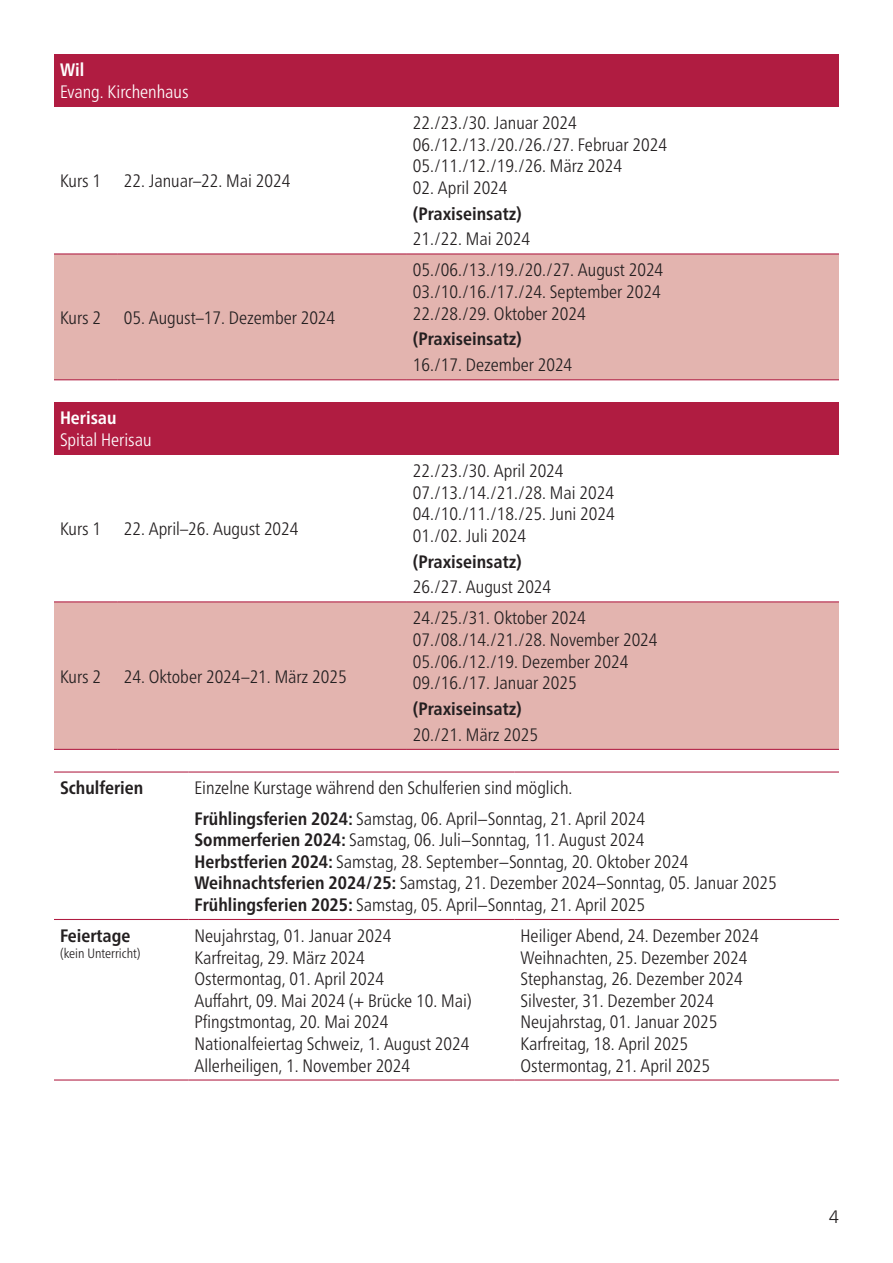
<style>
.page{position:relative;width:893px;height:1263px;background:#fff}
.page>*{position:absolute;margin:0;border:0;box-sizing:border-box;transform-origin:0 0}
.t1{font:300 condensed 18px "Frutiger Neue LT Pro";color:#231f20}
.t2{font:700 condensed 18px "Frutiger Neue LT Pro";color:#231f20}
.t3{font:300 condensed 18px "Frutiger Neue LT Pro";color:#fff}
.t4{font:700 condensed 18px "Frutiger Neue LT Pro";color:#fff}
.t5{font:300 18px "Frutiger Neue LT Pro";color:#231f20}
.t6{font:300 condensed 13.5px "Frutiger Neue LT Pro";color:#231f20}
.s1{font-weight:700}
</style>
<div class="page">
<div style="left:54px;top:54px;width:785px;height:53px;background:#b01c41"></div>
<div style="left:54px;top:254px;width:785px;height:125px;background:#e3b4af"></div>
<hr style="left:54px;top:253px;width:64px;height:1px;background:#b01c41">
<hr style="left:118px;top:253px;width:289px;height:1px;background:#b01c41">
<hr style="left:407px;top:253px;width:432px;height:1px;background:#b01c41">
<hr style="left:54px;top:379px;width:64px;height:1px;background:#b01c41">
<hr style="left:118px;top:379px;width:289px;height:1px;background:#b01c41">
<hr style="left:407px;top:379px;width:432px;height:1px;background:#b01c41">
<div style="left:54px;top:402px;width:785px;height:52px;background:#b01c41"></div>
<div style="left:54px;top:602px;width:785px;height:147px;background:#e3b4af"></div>
<hr style="left:54px;top:601px;width:64px;height:1px;background:#b01c41">
<hr style="left:118px;top:601px;width:289px;height:1px;background:#b01c41">
<hr style="left:407px;top:601px;width:432px;height:1px;background:#b01c41">
<hr style="left:54px;top:749px;width:64px;height:1px;background:#b01c41">
<hr style="left:118px;top:749px;width:289px;height:1px;background:#b01c41">
<hr style="left:407px;top:749px;width:432px;height:1px;background:#b01c41">
<hr style="left:54px;top:771px;width:135px;height:1px;background:#b01c41">
<hr style="left:189px;top:771px;width:325px;height:1px;background:#b01c41">
<hr style="left:514px;top:771px;width:325px;height:1px;background:#b01c41">
<hr style="left:54px;top:919px;width:135px;height:1px;background:#b01c41">
<hr style="left:189px;top:919px;width:325px;height:1px;background:#b01c41">
<hr style="left:514px;top:919px;width:325px;height:1px;background:#b01c41">
<hr style="left:54px;top:1079px;width:135px;height:1px;background:#b01c41">
<hr style="left:189px;top:1079px;width:325px;height:1px;background:#b01c41">
<hr style="left:514px;top:1079px;width:325px;height:1px;background:#b01c41">
<p class="t4" style="left:60px;top:60px;width:26px">Wil</p>
<p class="t3" style="left:60px;top:81px;width:130px">Evang. Kirchenhaus</p>
<p class="t1" style="left:60px;top:170px;width:43px">Kurs 1</p>
<p class="t1" style="left:124px;top:170px;width:168px">22. Januar–22. Mai 2024</p>
<p class="t1" style="left:60px;top:307px;width:43px">Kurs 2</p>
<p class="t1" style="left:124px;top:307px;width:213px">05. August–17. Dezember 2024</p>
<p class="t4" style="left:60px;top:407px;width:58px">Herisau</p>
<p class="t3" style="left:60px;top:429px;width:93px">Spital Herisau</p>
<p class="t1" style="left:60px;top:518px;width:43px">Kurs 1</p>
<p class="t1" style="left:124px;top:518px;width:176px">22. April–26. August 2024</p>
<p class="t1" style="left:60px;top:666px;width:43px">Kurs 2</p>
<p class="t1" style="left:124px;top:666px;width:224px">24. Oktober 2024–21. März 2025</p>
<p class="t1" style="left:413px;top:112px;width:165px">22./23./30. Januar 2024</p>
<p class="t1" style="left:413px;top:134px;width:256px">06./12./13./20./26./27. Februar 2024</p>
<p class="t1" style="left:413px;top:155px;width:211px">05./11./12./19./26. März 2024</p>
<p class="t1" style="left:413px;top:177px;width:96px">02. April 2024</p>
<p class="t2" style="left:413px;top:203px;width:110px">(Praxiseinsatz)</p>
<p class="t1" style="left:413px;top:229px;width:119px">21./22. Mai 2024</p>
<p class="t1" style="left:413px;top:259px;width:252px">05./06./13./19./20./27. August 2024</p>
<p class="t1" style="left:413px;top:281px;width:249px">03./10./16./17./24. September 2024</p>
<p class="t1" style="left:413px;top:303px;width:174px">22./28./29. Oktober 2024</p>
<p class="t2" style="left:413px;top:329px;width:110px">(Praxiseinsatz)</p>
<p class="t1" style="left:413px;top:354px;width:161px">16./17. Dezember 2024</p>
<p class="t1" style="left:413px;top:460px;width:152px">22./23./30. April 2024</p>
<p class="t1" style="left:413px;top:482px;width:203px">07./13./14./21./28. Mai 2024</p>
<p class="t1" style="left:413px;top:503px;width:203px">04./10./11./18./25. Juni 2024</p>
<p class="t1" style="left:413px;top:525px;width:115px">01./02. Juli 2024</p>
<p class="t2" style="left:413px;top:551px;width:110px">(Praxiseinsatz)</p>
<p class="t1" style="left:413px;top:576px;width:140px">26./27. August 2024</p>
<p class="t1" style="left:413px;top:607px;width:174px">24./25./31. Oktober 2024</p>
<p class="t1" style="left:413px;top:629px;width:246px">07./08./14./21./28. November 2024</p>
<p class="t1" style="left:413px;top:651px;width:217px">05./06./12./19. Dezember 2024</p>
<p class="t1" style="left:413px;top:672px;width:165px">09./16./17. Januar 2025</p>
<p class="t2" style="left:413px;top:698px;width:110px">(Praxiseinsatz)</p>
<p class="t1" style="left:413px;top:724px;width:127px">20./21. März 2025</p>
<p class="t2" style="left:60px;top:777px;width:85px">Schulferien</p>
<p class="t1" style="left:195px;top:777px;width:379px">Einzelne Kurstage während den Schulferien sind möglich.</p>
<p class="t1" style="left:195px;top:808px;width:452px"><span class="s1">Frühlingsferien 2024:</span> Samstag, 06. April−Sonntag, 21. April 2024</p>
<p class="t1" style="left:195px;top:829px;width:451px"><span class="s1">Sommerferien 2024:</span> Samstag, 06. Juli−Sonntag, 11. August 2024</p>
<p class="t1" style="left:195px;top:851px;width:495px"><span class="s1">Herbstferien 2024:</span> Samstag, 28. September−Sonntag, 20. Oktober 2024</p>
<p class="t1" style="left:195px;top:872px;width:584px"><span class="s1">Weihnachtsferien 2024/25:</span> Samstag, 21. Dezember 2024−Sonntag, 05. Januar 2025</p>
<p class="t1" style="left:195px;top:894px;width:452px"><span class="s1">Frühlingsferien 2025:</span> Samstag, 05. April−Sonntag, 21. April 2025</p>
<p class="t2" style="left:60px;top:925px;width:72px">Feiertage</p>
<p class="t6" style="left:60px;top:945px;width:82px">(kein Unterricht)</p>
<p class="t1" style="left:195px;top:925px;width:198px">Neujahrstag, 01. Januar 2024</p>
<p class="t1" style="left:195px;top:947px;width:172px">Karfreitag, 29. März 2024</p>
<p class="t1" style="left:195px;top:968px;width:191px">Ostermontag, 01. April 2024</p>
<p class="t1" style="left:195px;top:990px;width:279px">Auffahrt, 09. Mai 2024 (+ Brücke 10. Mai)</p>
<p class="t1" style="left:195px;top:1011px;width:195px">Pfingstmontag, 20. Mai 2024</p>
<p class="t1" style="left:195px;top:1033px;width:276px">Nationalfeiertag Schweiz, 1. August 2024</p>
<p class="t1" style="left:195px;top:1055px;width:217px">Allerheiligen, 1. November 2024</p>
<p class="t1" style="left:520px;top:925px;width:240px">Heiliger Abend, 24. Dezember 2024</p>
<p class="t1" style="left:520px;top:947px;width:228px">Weihnachten, 25. Dezember 2024</p>
<p class="t1" style="left:520px;top:968px;width:224px">Stephanstag, 26. Dezember 2024</p>
<p class="t1" style="left:520px;top:990px;width:195px">Silvester, 31. Dezember 2024</p>
<p class="t1" style="left:520px;top:1011px;width:198px">Neujahrstag, 01. Januar 2025</p>
<p class="t1" style="left:520px;top:1033px;width:169px">Karfreitag, 18. April 2025</p>
<p class="t1" style="left:520px;top:1055px;width:191px">Ostermontag, 21. April 2025</p>
<p class="t5" style="left:829px;top:1206px;width:12px">4</p>
</div>
